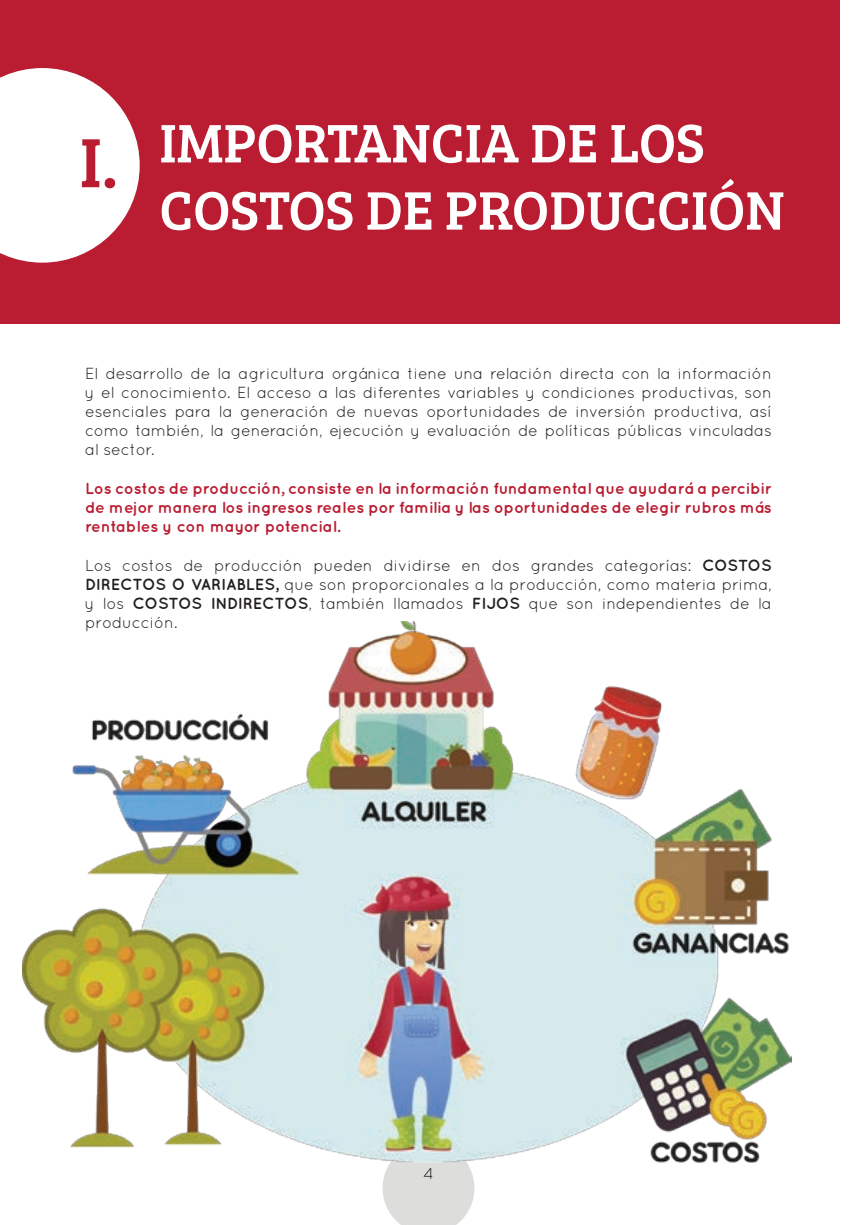
<style>
.page{position:relative;width:857px;height:1225px;background:#fff}
.page>*{position:absolute;margin:0;border:0;box-sizing:border-box;transform-origin:0 0}
.t1{font:72px "Bree Serif";color:#ba1c31}
.t2{font:56px/67.2px "Bree Serif";color:#fff}
.t3{font:16px/19.2px "Quicksand";letter-spacing:-.01em;color:#231f20;text-align:justify}
.t4{font:700 16px/19.2px "Quicksand";letter-spacing:-.01em;color:#ba1c31;text-align:justify}
.s1{font-weight:700}
</style>
<div class="page">
<svg style="left:382px;top:1169px;width:92px;height:56px;background:#e0e0df"></svg>
<div style="left:0;top:0;width:839px;height:323px;background:#ba1c31"></div>
<svg style="left:0;top:68px;width:140px;height:195px"></svg>
<img style="left:22px;top:622px;width:769px;height:547px">
<h1 class="t1" style="left:80px;top:110px;width:40px">I.</h1>
<h2 class="t2" style="left:159px;top:106px;width:626px">IMPORTANCIA DE LOS<br>COSTOS DE PRODUCCIÓN</h2>
<p class="t3" style="left:85px;top:363px;width:687px">El desarrollo de la agricultura orgánica tiene una relación directa con la información y el conocimiento. El acceso a las diferentes variables y condiciones productivas, son esenciales para la generación de nuevas oportunidades de inversión productiva, así como también, la generación, ejecución y evaluación de políticas públicas vinculadas al sector.</p>
<p class="t4" style="left:85px;top:478px;width:687px">Los costos de producción, consiste en la información fundamental que ayudará a percibir de mejor manera los ingresos reales por familia y las oportunidades de elegir rubros más rentables y con mayor potencial.</p>
<p class="t3" style="left:85px;top:555px;width:687px">Los costos de producción pueden dividirse en dos grandes categorías: <span class="s1">COSTOS DIRECTOS O VARIABLES,</span> que son proporcionales a la producción, como materia prima, y los <span class="s1">COSTOS INDIRECTOS</span>, también llamados <span class="s1">FIJOS</span> que son independientes de la producción.</p>
<p class="t3" style="left:423px;top:1164px;width:12px">4</p>
</div>
